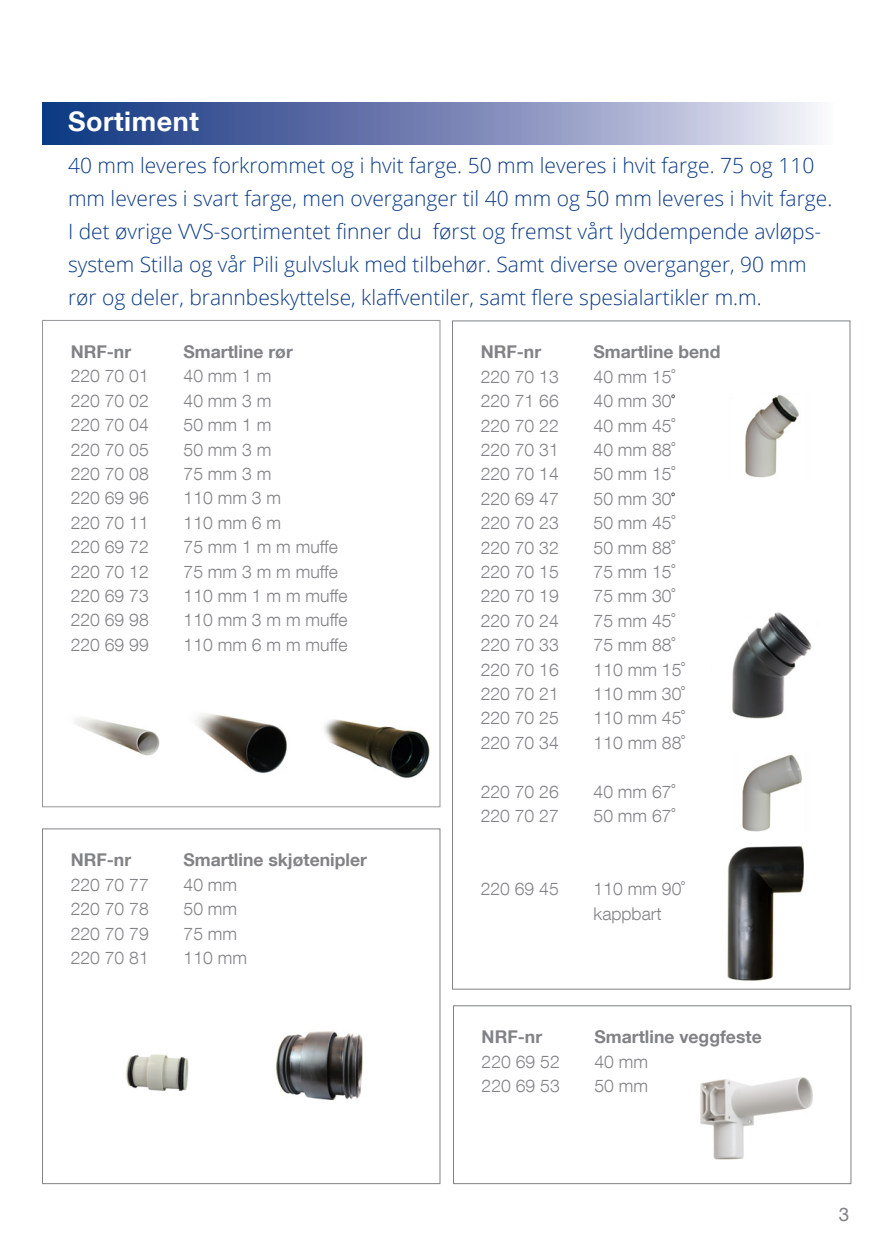
<style>
.page{position:relative;width:893px;height:1259px;background:#fff}
.page>*{position:absolute;margin:0;border:0;box-sizing:border-box;transform-origin:0 0}
.Hvite_headinger{font:700 27px "Helvetica Neue LT Com";letter-spacing:.02em;color:#fff}
.Hvite_headinger-2{font:300 21px/33px "Open Sans";color:#0a3a84}
.t1{font:18.9px "Helvetica Neue LT Com";color:#808285}
.t2{font:300 17.7px "Helvetica Neue LT Com";color:#808285}
.Bold_brødtekst_med_2{font:700 17.7px "Helvetica Neue LT Com";color:#808285}
.s1{font-size:15.6px;color:#231f20}
</style>
<div class="page">
<svg style="left:43px;top:102px;width:775px;height:43px;background:#7887b6"></svg>
<img style="left:732px;top:612px;width:80px;height:106px">
<img style="left:742px;top:754px;width:60px;height:78px">
<img style="left:745px;top:395px;width:54px;height:83px">
<img style="left:196px;top:713px;width:91px;height:61px">
<img style="left:75px;top:717px;width:85px;height:39px">
<img style="left:324px;top:719px;width:106px;height:60px">
<img style="left:727px;top:846px;width:77px;height:135px">
<div style="left:42px;top:828px;width:398px;height:356px;border:1px solid #808285"></div>
<img style="left:126px;top:1054px;width:63px;height:37px">
<img style="left:275px;top:1031px;width:88px;height:70px">
<div style="left:453px;top:1005px;width:398px;height:179px;border:1px solid #808285"></div>
<img style="left:700px;top:1077px;width:113px;height:83px">
<p class="Hvite_headinger" style="left:68px;top:105px;width:132px">Sortiment</p>
<p class="Hvite_headinger-2" style="left:68px;top:148px;width:766px">40 mm leveres forkrommet og i hvit farge. 50 mm leveres i hvit farge. 75 og 110 mm leveres i svart farge, men overganger til 40 mm og 50 mm leveres i hvit farge.<br>I det øvrige VVS-sortimentet finner du først og fremst vårt lyddempende avløps&shy;system Stilla og vår Pili gulvsluk med tilbehør. Samt diverse overganger, 90 mm rør og deler, brannbeskyttelse, klaffventiler, samt flere spesialartikler m.m.</p>
<p class="Bold_brødtekst_med_2" style="left:481px;top:341px;width:62px">NRF-nr</p>
<p class="Bold_brødtekst_med_2" style="left:594px;top:341px;width:128px">Smartline bend</p>
<p class="t2" style="left:481px;top:366px;width:80px">220 70 13</p>
<p class="t2" style="left:594px;top:366px;width:83px">40 mm 15˚</p>
<p class="t2" style="left:481px;top:390px;width:80px">220 71 66</p>
<p class="t2" style="left:594px;top:390px;width:83px">40 mm 30<span class="s1">˚</span></p>
<p class="t2" style="left:481px;top:414px;width:80px">220 70 22</p>
<p class="t2" style="left:594px;top:414px;width:83px">40 mm 45˚</p>
<p class="t2" style="left:481px;top:439px;width:80px">220 70 31</p>
<p class="t2" style="left:594px;top:439px;width:83px">40 mm 88˚</p>
<p class="t2" style="left:481px;top:463px;width:80px">220 70 14</p>
<p class="t2" style="left:594px;top:463px;width:83px">50 mm 15˚</p>
<p class="t2" style="left:481px;top:488px;width:80px">220 69 47</p>
<p class="t2" style="left:594px;top:488px;width:83px">50 mm 30<span class="s1">˚</span></p>
<p class="t2" style="left:481px;top:512px;width:80px">220 70 23</p>
<p class="t2" style="left:594px;top:512px;width:83px">50 mm 45˚</p>
<p class="t2" style="left:481px;top:536px;width:80px">220 70 32</p>
<p class="t2" style="left:594px;top:536px;width:83px">50 mm 88˚</p>
<p class="t2" style="left:481px;top:561px;width:80px">220 70 15</p>
<p class="t2" style="left:594px;top:561px;width:83px">75 mm 15˚</p>
<p class="t2" style="left:481px;top:585px;width:80px">220 70 19</p>
<p class="t2" style="left:594px;top:585px;width:83px">75 mm 30˚</p>
<p class="t2" style="left:481px;top:610px;width:80px">220 70 24</p>
<p class="t2" style="left:594px;top:610px;width:83px">75 mm 45˚</p>
<p class="t2" style="left:481px;top:634px;width:80px">220 70 33</p>
<p class="t2" style="left:594px;top:634px;width:83px">75 mm 88˚</p>
<p class="t2" style="left:481px;top:658px;width:80px">220 70 16</p>
<p class="t2" style="left:594px;top:658px;width:93px">110 mm 15˚</p>
<p class="t2" style="left:481px;top:683px;width:80px">220 70 21</p>
<p class="t2" style="left:594px;top:683px;width:93px">110 mm 30˚</p>
<p class="t2" style="left:481px;top:707px;width:80px">220 70 25</p>
<p class="t2" style="left:594px;top:707px;width:93px">110 mm 45˚</p>
<p class="t2" style="left:481px;top:732px;width:80px">220 70 34</p>
<p class="t2" style="left:594px;top:732px;width:93px">110 mm 88˚</p>
<p class="t2" style="left:481px;top:780px;width:80px">220 70 26</p>
<p class="t2" style="left:594px;top:780px;width:83px">40 mm 67˚</p>
<p class="t2" style="left:481px;top:805px;width:80px">220 70 27</p>
<p class="t2" style="left:594px;top:805px;width:83px">50 mm 67˚</p>
<p class="Bold_brødtekst_med_2" style="left:71px;top:340px;width:62px">NRF-nr</p>
<p class="Bold_brødtekst_med_2" style="left:184px;top:340px;width:111px">Smartline rør</p>
<p class="t2" style="left:71px;top:365px;width:80px">220 70 01</p>
<p class="t2" style="left:184px;top:365px;width:89px">40 mm 1 m</p>
<p class="t2" style="left:71px;top:389px;width:80px">220 70 02</p>
<p class="t2" style="left:184px;top:389px;width:89px">40 mm 3 m</p>
<p class="t2" style="left:71px;top:414px;width:80px">220 70 04</p>
<p class="t2" style="left:184px;top:414px;width:89px">50 mm 1 m</p>
<p class="t2" style="left:71px;top:438px;width:80px">220 70 05</p>
<p class="t2" style="left:184px;top:438px;width:89px">50 mm 3 m</p>
<p class="t2" style="left:71px;top:463px;width:80px">220 70 08</p>
<p class="t2" style="left:184px;top:463px;width:89px">75 mm 3 m</p>
<p class="t2" style="left:71px;top:487px;width:80px">220 69 96</p>
<p class="t2" style="left:184px;top:487px;width:99px">110 mm 3 m</p>
<p class="t2" style="left:71px;top:511px;width:80px">220 70 11</p>
<p class="t2" style="left:184px;top:511px;width:99px">110 mm 6 m</p>
<p class="t2" style="left:71px;top:536px;width:80px">220 69 72</p>
<p class="t2" style="left:184px;top:536px;width:156px">75 mm 1 m m muffe</p>
<p class="t2" style="left:71px;top:560px;width:80px">220 70 12</p>
<p class="t2" style="left:184px;top:560px;width:156px">75 mm 3 m m muffe</p>
<p class="t2" style="left:71px;top:585px;width:80px">220 69 73</p>
<p class="t2" style="left:184px;top:585px;width:166px">110 mm 1 m m muffe</p>
<p class="t2" style="left:71px;top:609px;width:80px">220 69 98</p>
<p class="t2" style="left:184px;top:609px;width:166px">110 mm 3 m m muffe</p>
<p class="t2" style="left:71px;top:633px;width:80px">220 69 99</p>
<p class="t2" style="left:184px;top:633px;width:166px">110 mm 6 m m muffe</p>
<p class="Bold_brødtekst_med_2" style="left:71px;top:849px;width:62px">NRF-nr</p>
<p class="Bold_brødtekst_med_2" style="left:184px;top:849px;width:185px">Smartline skjøtenipler</p>
<p class="t2" style="left:71px;top:873px;width:80px">220 70 77</p>
<p class="t2" style="left:184px;top:873px;width:55px">40 mm</p>
<p class="t2" style="left:71px;top:898px;width:80px">220 70 78</p>
<p class="t2" style="left:184px;top:898px;width:55px">50 mm</p>
<p class="t2" style="left:71px;top:922px;width:80px">220 70 79</p>
<p class="t2" style="left:184px;top:922px;width:55px">75 mm</p>
<p class="t2" style="left:71px;top:947px;width:80px">220 70 81</p>
<p class="t2" style="left:184px;top:947px;width:65px">110 mm</p>
<p class="t2" style="left:481px;top:878px;width:80px">220 69 45</p>
<p class="t2" style="left:594px;top:878px;width:93px">110 mm 90˚</p>
<p class="t2" style="left:594px;top:902px;width:70px">kappbart</p>
<p class="Bold_brødtekst_med_2" style="left:482px;top:1025px;width:62px">NRF-nr</p>
<p class="Bold_brødtekst_med_2" style="left:594px;top:1025px;width:169px">Smartline veggfeste</p>
<p class="t2" style="left:482px;top:1050px;width:80px">220 69 52</p>
<p class="t2" style="left:594px;top:1050px;width:55px">40 mm</p>
<p class="t2" style="left:482px;top:1075px;width:80px">220 69 53</p>
<p class="t2" style="left:594px;top:1075px;width:55px">50 mm</p>
<p class="t1" style="left:839px;top:1203px;width:12px">3</p>
</div>
